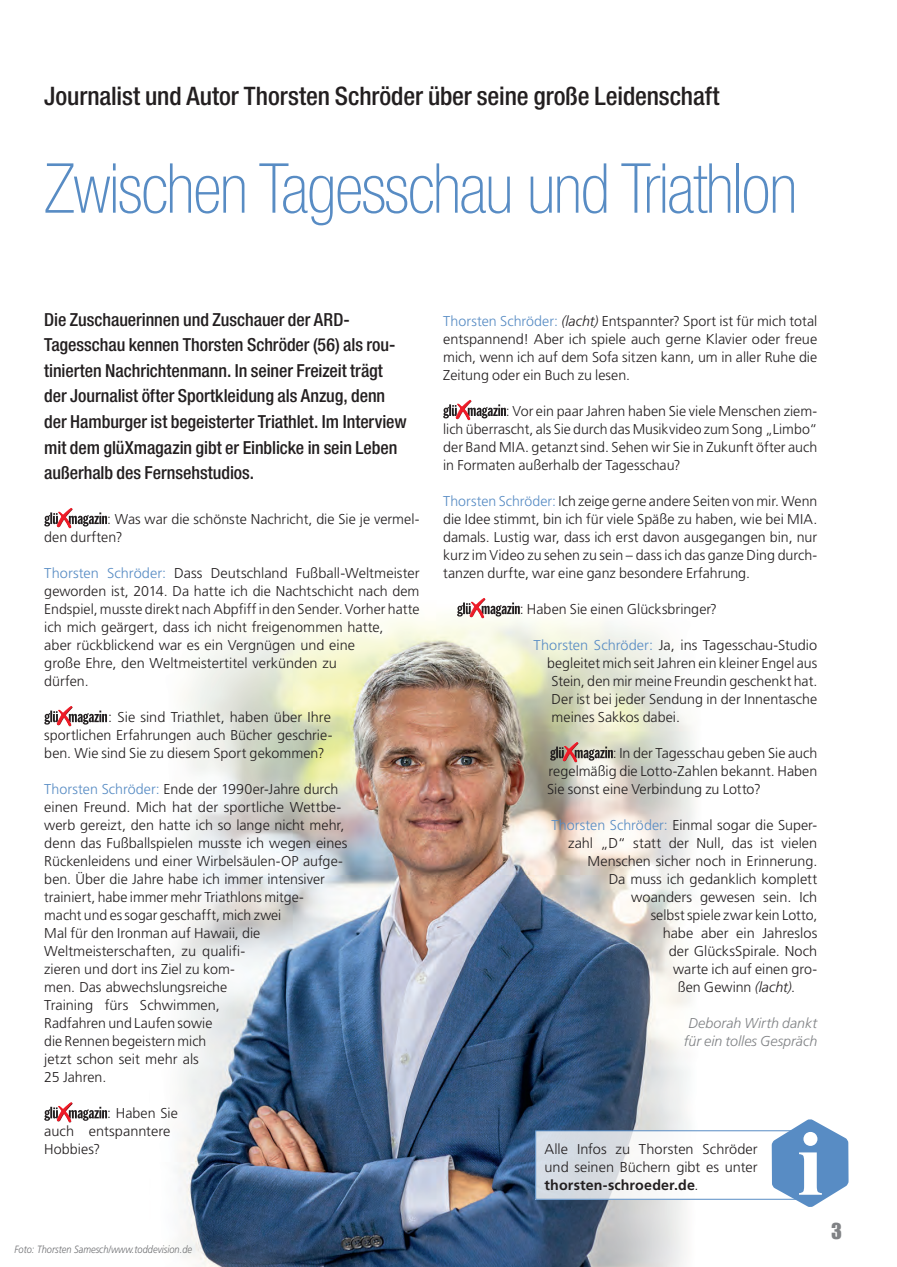
<style>
.page{position:relative;width:897px;height:1267px;background:#fff}
.page>*{position:absolute;margin:0;border:0;box-sizing:border-box;transform-origin:0 0}
.Headline_46pt__Standard{font:100 condensed 69px "Helvetica Neue LT Pro";letter-spacing:-.02em;color:#588cc4}
.Dachzeile__Standard{font:500 condensed 25.5px "Helvetica Neue LT Pro";letter-spacing:-.005em;color:#231f20}
.t1{font:22.5px "Impact LT Std";color:#808285}
.Anlauf{font:500 condensed 18px/25.5px "Helvetica Neue LT Pro";letter-spacing:-.005em;color:#231f20}
.Fließtext{font:300 14.25px/18px "Frutiger LT Pro";color:#231f20;text-align:justify}
.Autor{font:italic 300 14.25px/18px "Frutiger LT Pro";color:#808285;text-align:center}
.Fotonachweis{font:italic 300 10.5px "Frutiger LT Std";color:#6c6d70;scale:.88 1}
.s1{color:#588cc4}
.s2{font-style:italic}
.s3{font-weight:700}
</style>
<div class="page">
<img style="left:177px;top:606px;width:529px;height:660px">
<svg style="left:44px;top:512px;width:63px;height:15px"></svg>
<div style="left:56px;top:508px;width:17px;height:20px;background:#231f20;opacity:.75"></div>
<svg style="left:44px;top:710px;width:63px;height:15px"></svg>
<div style="left:56px;top:706px;width:17px;height:20px;background:#231f20;opacity:.75"></div>
<svg style="left:44px;top:1106px;width:63px;height:15px"></svg>
<div style="left:56px;top:1102px;width:17px;height:20px;background:#231f20;opacity:.75"></div>
<svg style="left:443px;top:404px;width:63px;height:15px"></svg>
<div style="left:455px;top:400px;width:17px;height:20px;background:#231f20;opacity:.75"></div>
<svg style="left:457px;top:599px;width:62px;height:19px"></svg>
<div style="left:469px;top:598px;width:16px;height:20px;background:#231f20;opacity:.75"></div>
<svg style="left:550px;top:741px;width:62px;height:21px"></svg>
<div style="left:562px;top:741px;width:16px;height:20px;background:#fff;opacity:.75"></div>
<div style="left:562px;top:742px;width:16px;height:20px;background:#231f20;opacity:.75"></div>
<svg style="left:537px;top:1132px;width:169px;height:65px"></svg>
<div style="left:535px;top:1130px;width:284px;height:69px;border:1px solid #588cc4"></div>
<svg style="left:771px;top:1119px;width:77px;height:88px"></svg>
<p class="Dachzeile__Standard" style="left:44px;top:81px;width:676px">Journalist und Autor Thorsten Schröder über seine große Leidenschaft</p>
<p class="Headline_46pt__Standard" style="left:44px;top:149px;width:754px">Zwischen Tagesschau und Triathlon</p>
<p class="Anlauf" style="left:44px;top:306px;width:364px">Die Zuschauerinnen und Zuschauer der ARD-Tagesschau kennen Thorsten Schröder (56) als rou&shy;tinierten Nachrichtenmann. In seiner Freizeit trägt der Journalist öfter Sportkleidung als Anzug, denn der Hamburger ist begeisterter Triathlet. Im Interview mit dem glüXmagazin gibt er Einblicke in sein Leben außerhalb des Fernsehstudios.</p>
<p class="Fließtext" style="left:44px;top:510px;width:377px;text-indent:63px">: Was war die schönste Nachricht, die Sie je vermel&shy;den durften?</p>
<p class="Fließtext" style="left:44px;top:564px;width:377px;text-align:left"><span class="s1">Thorsten Schröder:</span> Dass Deutschland Fußball-Weltmeister geworden ist, 2014. Da hatte ich die Nachtschicht nach dem Endspiel, musste direkt nach Abpfiff in den Sender. Vorher hatte ich mich geärgert, dass ich nicht freigenommen hatte,<br>aber rückblickend war es ein Vergnügen und eine<br>große Ehre, den Weltmeistertitel verkünden zu<br>dürfen.</p>
<p class="Fließtext" style="left:44px;top:708px;width:289px;text-indent:64px">: Sie sind Triathlet, haben über Ihre sportlichen Erfahrungen auch Bücher geschrie&shy;ben. Wie sind Sie zu diesem Sport gekommen?</p>
<p class="Fließtext" style="left:44px;top:780px;width:305px;text-align:left"><span class="s1">Thorsten Schröder:</span> Ende der 1990er-Jahre durch einen Freund. Mich hat der sportliche Wettbe&shy;werb gereizt, den hatte ich so lange nicht mehr, denn das Fußballspielen musste ich wegen eines Rückenleidens und einer Wirbelsäulen-OP aufge&shy;ben. Über die Jahre habe ich immer intensiver trainiert, habe immer mehr Triathlons mitge-<br>macht und es sogar geschafft, mich zwei<br>Mal für den Ironman auf Hawaii, die Weltmeisterschaften, zu qualifi-<br>zieren und dort ins Ziel zu kom-<br>men. Das abwechslungsreiche<br>Training fürs Schwimmen,<br>Radfahren und Laufen sowie<br>die Rennen begeistern mich<br>jetzt schon seit mehr als<br>25 Jahren.</p>
<p class="Fließtext" style="left:44px;top:1104px;width:135px;text-align:left;text-indent:63px">: Haben Sie auch entspanntere<br>Hobbies?</p>
<p class="Fotonachweis" style="left:14px;top:1242px;width:203px">Foto: Thorsten Samesch/www.toddevision.de</p>
<p class="Fließtext" style="left:443px;top:312px;width:375px"><span class="s1">Thorsten Schröder:</span> <span class="s2">(lacht)</span> Entspannter? Sport ist für mich total entspannend! Aber ich spiele auch gerne Klavier oder freue mich, wenn ich auf dem Sofa sitzen kann, um in aller Ruhe die Zeitung oder ein Buch zu lesen.</p>
<p class="Fließtext" style="left:443px;top:402px;width:375px;text-indent:63px">: Vor ein paar Jahren haben Sie viele Menschen ziem&shy;lich überrascht, als Sie durch das Musikvideo zum Song „Limbo“ der Band MIA. getanzt sind. Sehen wir Sie in Zukunft öfter auch in Formaten außerhalb der Tagesschau?</p>
<p class="Fließtext" style="left:443px;top:492px;width:375px"><span class="s1">Thorsten Schröder:</span> Ich zeige gerne andere Seiten von mir. Wenn die Idee stimmt, bin ich für viele Späße zu haben, wie bei MIA. damals. Lustig war, dass ich erst davon ausgegangen bin, nur kurz im Video zu sehen zu sein – dass ich das ganze Ding durch&shy;tanzen durfte, war eine ganz besondere Erfahrung.</p>
<p class="Fließtext" style="left:519px;top:600px;width:198px">: Haben Sie einen Glücksbringer?</p>
<p class="Fließtext" style="left:533px;top:636px;width:285px"><span class="s1">Thorsten Schröder:</span> Ja, ins Tagesschau-Studio</p>
<p class="Fließtext" style="left:547px;top:654px;width:272px">begleitet mich seit Jahren ein kleiner Engel aus</p>
<p class="Fließtext" style="left:551px;top:672px;width:267px">Stein, den mir meine Freundin geschenkt hat.</p>
<p class="Fließtext" style="left:551px;top:690px;width:267px">Der ist bei jeder Sendung in der Innentasche</p>
<p class="Fließtext" style="left:551px;top:708px;width:130px">meines Sakkos dabei.</p>
<p class="Fließtext" style="left:547px;top:744px;width:272px;text-indent:66px">: In der Tagesschau geben Sie auch regelmäßig die Lotto-Zahlen bekannt. Haben Sie sonst eine Verbindung zu Lotto?</p>
<p class="Fließtext" style="left:551px;top:816px;width:267px"><span class="s1">Thorsten Schröder:</span> Einmal sogar die Super-</p>
<p class="Fließtext" style="left:568px;top:834px;width:251px">zahl „D“ statt der Null, das ist vielen</p>
<p class="Fließtext" style="left:587px;top:852px;width:231px">Menschen sicher noch in Erinnerung.</p>
<p class="Fließtext" style="left:608px;top:870px;width:210px">Da muss ich gedanklich komplett</p>
<p class="Fließtext" style="left:631px;top:888px;width:187px">woanders gewesen sein. Ich</p>
<p class="Fließtext" style="left:650px;top:906px;width:168px">selbst spiele zwar kein Lotto,</p>
<p class="Fließtext" style="left:662px;top:924px;width:156px">habe aber ein Jahreslos</p>
<p class="Fließtext" style="left:668px;top:942px;width:150px">der GlücksSpirale. Noch</p>
<p class="Fließtext" style="left:673px;top:960px;width:145px">warte ich auf einen gro-</p>
<p class="Fließtext" style="left:677px;top:978px;width:119px">ßen Gewinn <span class="s2">(lacht)</span>.</p>
<p class="Autor" style="left:683px;top:1014px;width:135px">Deborah Wirth dankt für ein tolles Gespräch</p>
<p class="Fließtext" style="left:544px;top:1140px;width:215px">Alle Infos zu Thorsten Schröder und seinen Büchern gibt es unter <span class="s3">thorsten-schroeder.de</span>.</p>
<h3 class="t1" style="left:831px;top:1218px;width:12px">3</h3>
</div>
